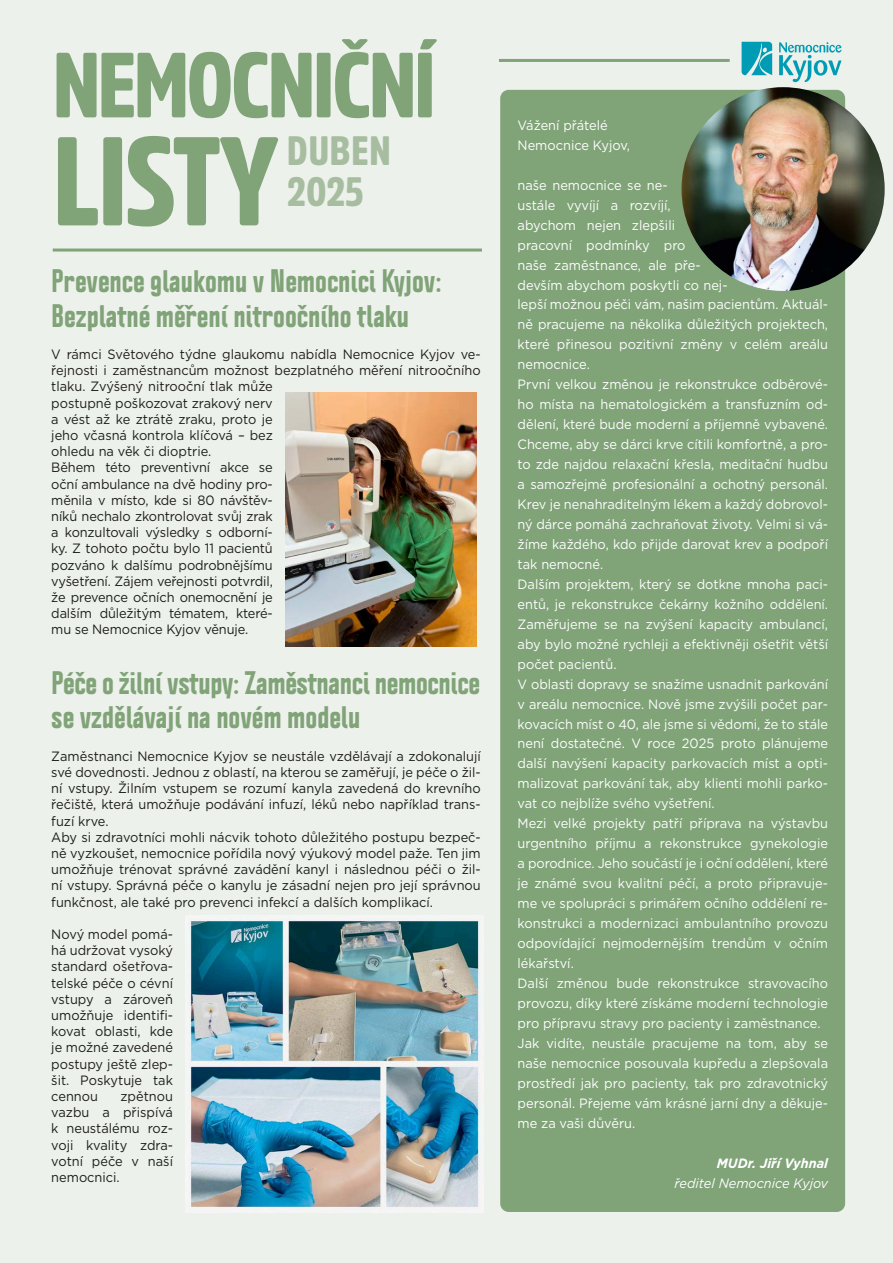
<style>
.page{position:relative;width:893px;height:1263px;background:#edf1eb}
.page>*{position:absolute;margin:0;border:0;box-sizing:border-box;transform-origin:0 0}
.t1{font:900 124.95px "Amsi Pro Cond";letter-spacing:-.03em;color:#80a378}
.t2{font:900 91.5px "Amsi Pro Cond";letter-spacing:-.03em;color:#80a378}
.t3{font:900 40.65px/40.7px "Amsi Pro Cond";letter-spacing:.02em;color:#a6bd9f}
.t4{font:800 condensed 28.5px/34.2px "Politica";color:#80a378}
.t5{font:13.5px/20px "Gotham";color:#fff;scale:.95 1}
.t6{font:13.5px/16.2px "Gotham";color:#1d1d1b;scale:.95 1}
.t7{font:italic 13.5px "Gotham";color:#fff;scale:.95 1}
.t8{font:italic 700 13.5px "Gotham";color:#fff;scale:.95 1}
</style>
<div class="page">
<div style="left:500px;top:90px;width:345px;height:1122px;background:#80a378;border-radius:9px"></div>
<img style="left:681px;top:87px;width:204px;height:204px;border-radius:102px">
<hr style="left:499px;top:59px;width:231px;height:3px;background:#80a378">
<hr style="left:53px;top:249px;width:429px;height:3px;background:#80a378">
<svg style="left:779px;top:42px;width:62px;height:40px"></svg>
<svg style="left:742px;top:42px;width:30px;height:33px"></svg>
<img style="left:286px;top:392px;width:190px;height:254px">
<img style="left:186px;top:915px;width:297px;height:297px">
<h2 class="t2" style="left:53px;top:22px;width:385px">NEMOCNIČNÍ</h2>
<h1 class="t1" style="left:53px;top:96px;width:228px">LISTY</h1>
<h3 class="t3" style="left:287px;top:129px;width:105px">DUBEN<br>2025</h3>
<h3 class="t4" style="left:51px;top:263px;width:392px">Prevence glaukomu v Nemocnici Kyjov:<br>Bezplatné měření nitroočního tlaku</h3>
<p class="t6" style="left:51px;top:346px;width:454px">V rámci Světového týdne glaukomu nabídla Nemocnice Kyjov ve&shy;řejnosti i zaměstnancům možnost bezplatného měření nitroočního tlaku. Zvýšený nitrooční tlak může<br>postupně poškozovat zrakový nerv<br>a vést až ke ztrátě zraku, proto je<br>jeho včasná kontrola klíčová – bez<br>ohledu na věk či dioptrie.<br>Během této preventivní akce se<br>oční ambulance na dvě hodiny pro-<br>měnila v místo, kde si 80 návštěv-<br>níků nechalo zkontrolovat svůj zrak<br>a konzultovali výsledky s odborní-<br>ky. Z tohoto počtu bylo 11 pacientů<br>pozváno k dalšímu podrobnějšímu<br>vyšetření. Zájem veřejnosti potvrdil,<br>že prevence očních onemocnění je<br>dalším důležitým tématem, které-<br>mu se Nemocnice Kyjov věnuje.</p>
<h3 class="t4" style="left:51px;top:665px;width:430px">Péče o žilní vstupy: Zaměstnanci nemocnice se vzdělávají na novém modelu</h3>
<p class="t6" style="left:51px;top:747px;width:454px">Zaměstnanci Nemocnice Kyjov se neustále vzdělávají a zdokonalují své dovednosti. Jednou z oblastí, na kterou se zaměřují, je péče o žil&shy;ní vstupy. Žilním vstupem se rozumí kanyla zavedená do krevního řečiště, která umožňuje podávání infuzí, léků nebo například trans&shy;fuzí krve.<br>Aby si zdravotníci mohli nácvik tohoto důležitého postupu bezpeč&shy;ně vyzkoušet, nemocnice pořídila nový výukový model paže. Ten jim umožňuje trénovat správné zavádění kanyl i následnou péči o žil&shy;ní vstupy. Správná péče o kanylu je zásadní nejen pro její správnou funkčnost, ale také pro prevenci infekcí a dalších komplikací.</p>
<p class="t6" style="left:51px;top:926px;width:130px;text-align:justify">Nový model pomá&shy;há udržovat vysoký standard ošetřova&shy;telské péče o cévní vstupy a zároveň umožňuje identifi&shy;kovat oblasti, kde je možné zavedené postupy ještě zlep&shy;šit. Poskytuje tak cennou</p>
<p class="t6" style="left:51px;top:1088px;width:130px;text-align:justify;text-indent:69px">zpětnou vazbu a přispívá k neustálému roz&shy;voji kvality zdra&shy;votní péče v naší nemocnici.</p>
<p class="t5" style="left:518px;top:115px;width:120px">Vážení přátelé<br>Nemocnice Kyjov,</p>
<p class="t5" style="left:518px;top:175px;width:328px">naše nemocnice se ne-<br>ustále vyvíjí a rozvíjí,<br>abychom nejen zlepšili<br>pracovní podmínky pro<br>naše zaměstnance, ale pře-<br>devším abychom poskytli co nej-<br>lepší možnou péči vám, našim pacientům. Aktuál&shy;ně pracujeme na několika důležitých projektech, které přinesou pozitivní změny v celém areálu nemocnice.<br>První velkou změnou je rekonstrukce odběrové&shy;ho místa na hematologickém a transfuzním od&shy;dělení, které bude moderní a příjemně vybavené.<br>Chceme, aby se dárci krve cítili komfortně, a pro&shy;to zde najdou relaxační křesla, meditační hudbu a samozřejmě profesionální a ochotný personál.<br>Krev je nenahraditelným lékem a každý dobrovol&shy;ný dárce pomáhá zachraňovat životy. Velmi si vá&shy;žíme každého, kdo přijde darovat krev a podpoří tak nemocné.<br>Dalším projektem, který se dotkne mnoha paci&shy;entů, je rekonstrukce čekárny kožního oddělení.<br>Zaměřujeme se na zvýšení kapacity ambulancí, aby bylo možné rychleji a efektivněji ošetřit větší počet pacientů.<br>V oblasti dopravy se snažíme usnadnit parkování v areálu nemocnice. Nově jsme zvýšili počet par&shy;kovacích míst o 40, ale jsme si vědomi, že to stále není dostatečné. V roce 2025 proto plánujeme další navýšení kapacity parkovacích míst a opti&shy;malizovat parkování tak, aby klienti mohli parko&shy;vat co nejblíže svého vyšetření.<br>Mezi velké projekty patří příprava na výstavbu urgentního příjmu a rekonstrukce gynekologie a porodnice. Jeho součástí je i oční oddělení, které je známé svou kvalitní péčí, a proto připravuje&shy;me ve spolupráci s primářem očního oddělení re&shy;konstrukci a modernizaci ambulantního provozu odpovídající nejmodernějším trendům v očním lékařství.<br>Další změnou bude rekonstrukce stravovacího provozu, díky které získáme moderní technologie pro přípravu stravy pro pacienty i zaměstnance.<br>Jak vidíte, neustále pracujeme na tom, aby se naše nemocnice posouvala kupředu a zlepšovala prostředí jak pro pacienty, tak pro zdravotnický personál. Přejeme vám krásné jarní dny a děkuje&shy;me za vaši důvěru.</p>
<p class="t8" style="left:717px;top:1154px;width:119px">MUDr. Jiří Vyhnal</p>
<p class="t7" style="left:674px;top:1174px;width:163px">ředitel Nemocnice Kyjov</p>
</div>
